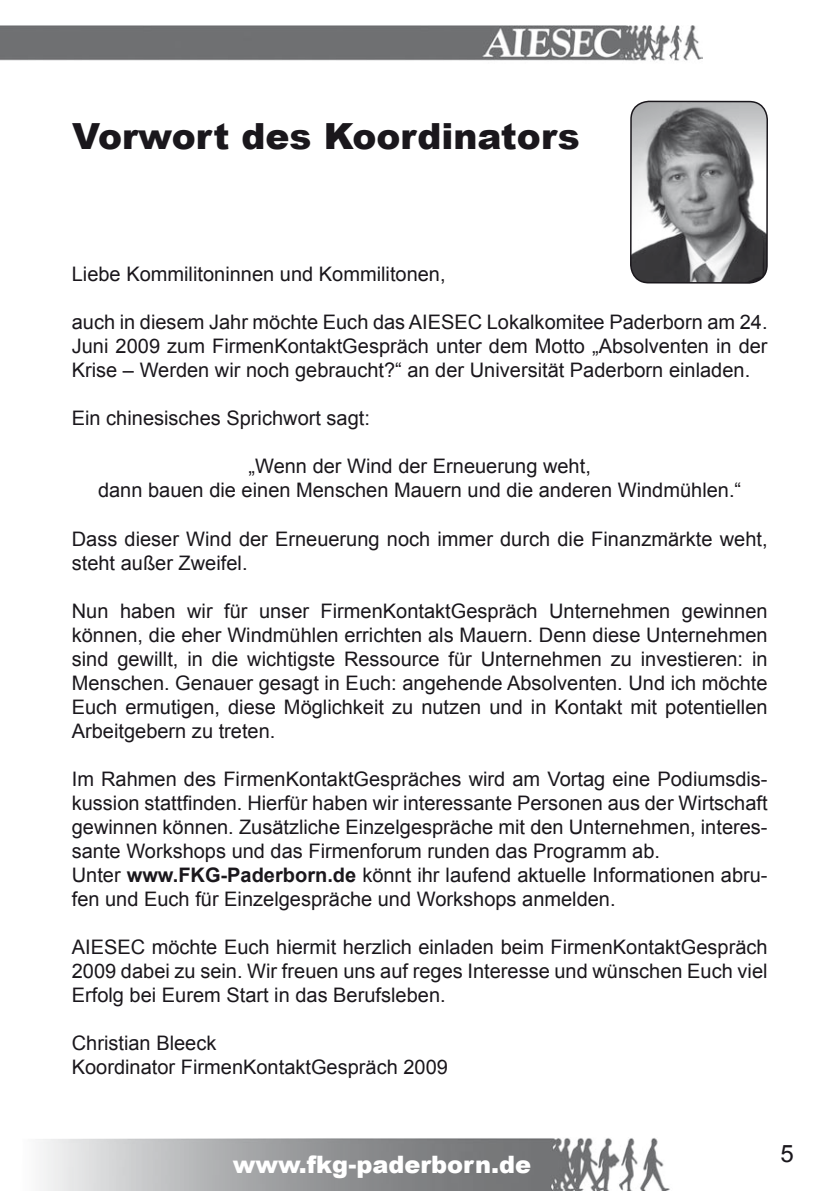
<style>
.page{position:relative;width:840px;height:1191px;background:#fff}
.page>*{position:absolute;margin:0;border:0;box-sizing:border-box;transform-origin:0 0}
.t1{font:900 36px "Arial";color:#1a171c}
.t2{font:900 24px "Arial";color:#fff}
.t3{font:24px "Arial";color:#1a171c}
.t4{font:20px/24px "Arial";color:#1a171c;text-align:justify}
.s1{font-weight:700}
</style>
<div class="page">
<img style="left:0;top:25px;width:702px;height:36px">
<img style="left:36px;top:1138px;width:634px;height:53px">
<img style="left:632px;top:101px;width:134px;height:182px">
<div style="left:629px;top:101px;width:138px;height:183px;border:2px solid #1a171c;border-radius:18px"></div>
<h1 class="t1" style="left:72px;top:110px;width:509px">Vorwort des Koordinators</h1>
<p class="t4" style="left:72px;top:262px;width:375px">Liebe Kommilitoninnen und Kommilitonen,</p>
<p class="t4" style="left:72px;top:310px;width:697px">auch in diesem Jahr möchte Euch das AIESEC Lokalkomitee Paderborn am 24.<br>Juni 2009 zum FirmenKontaktGespräch unter dem Motto „Absolventen in der Krise – Werden wir noch gebraucht?“ an der Universität Paderborn einladen.</p>
<p class="t4" style="left:72px;top:406px;width:299px">Ein chinesisches Sprichwort sagt:</p>
<p class="t4" style="left:98px;top:454px;width:644px;text-align:center">„Wenn der Wind der Erneuerung weht,<br>dann bauen die einen Menschen Mauern und die anderen Windmühlen.“</p>
<p class="t4" style="left:72px;top:526px;width:697px">Dass dieser Wind der Erneuerung noch immer durch die Finanzmärkte weht, steht außer Zweifel.</p>
<p class="t4" style="left:72px;top:598px;width:697px">Nun haben wir für unser FirmenKontaktGespräch Unternehmen gewinnen können, die eher Windmühlen errichten als Mauern. Denn diese Unternehmen sind gewillt, in die wichtigste Ressource für Unternehmen zu investieren: in Menschen. Genauer gesagt in Euch: angehende Absolventen. Und ich möchte Euch ermutigen, diese Möglichkeit zu nutzen und in Kontakt mit potentiellen Arbeitgebern zu treten.</p>
<p class="t4" style="left:72px;top:766px;width:697px;text-align:left">Im Rahmen des FirmenKontaktGespräches wird am Vortag eine Podiumsdis&shy;kussion stattfinden. Hierfür haben wir interessante Personen aus der Wirtschaft gewinnen können. Zusätzliche Einzelgespräche mit den Unternehmen, interes&shy;sante Workshops und das Firmenforum runden das Programm ab.<br>Unter <span class="s1">www.FKG-Paderborn.de</span> könnt ihr laufend aktuelle Informationen abru&shy;fen und Euch für Einzelgespräche und Workshops anmelden.</p>
<p class="t4" style="left:72px;top:934px;width:697px">AIESEC möchte Euch hiermit herzlich einladen beim FirmenKontaktGespräch 2009 dabei zu sein. Wir freuen uns auf reges Interesse und wünschen Euch viel Erfolg bei Eurem Start in das Berufsleben.</p>
<p class="t4" style="left:72px;top:1030px;width:377px">Christian Bleeck<br>Koordinator FirmenKontaktGespräch 2009</p>
<p class="t2" style="left:232px;top:1147px;width:300px">www.fkg-paderborn.de</p>
<p class="t3" style="left:780px;top:1137px;width:15px">5</p>
</div>
